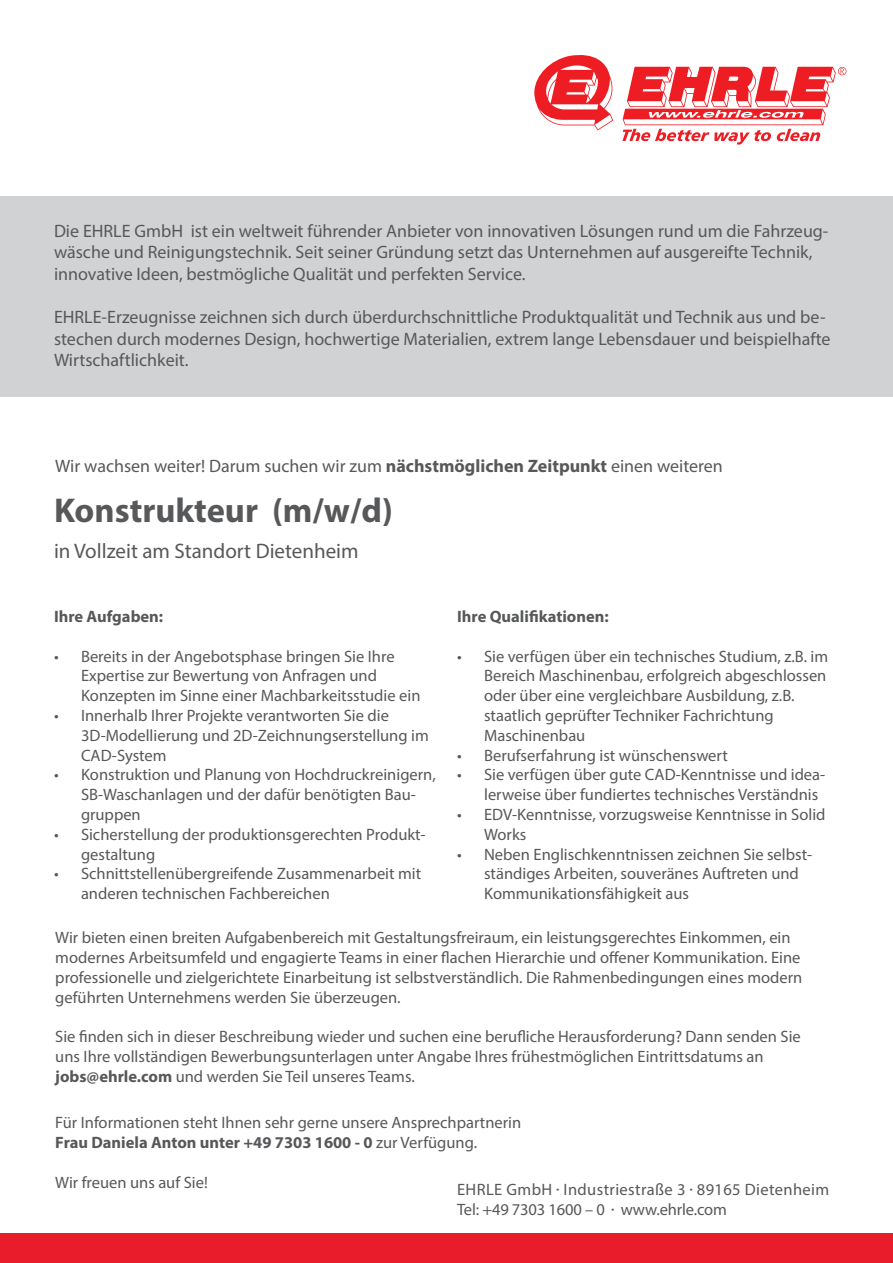
<style>
.page{position:relative;width:893px;height:1263px;background:#fff}
.page>*{position:absolute;margin:0;border:0;box-sizing:border-box;transform-origin:0 0}
.t1{font:700 34.5px "Myriad Pro";color:#57585a}
.t2{font:21px "Myriad Pro";color:#57585a}
.t3{font:18px/21.6px "Myriad Pro";color:#57585a}
.t4{font:16.5px/19.8px "Myriad Pro";color:#57585a}
.t5{font:16.5px/19.8px "Myriad Pro";letter-spacing:.025em;color:#57585a}
.t6{font:700 16.5px "Myriad Pro";color:#57585a}
.s1{font-weight:700}
</style>
<div class="page">
<svg style="left:622px;top:67px;width:224px;height:78px"></svg>
<svg style="left:534px;top:55px;width:80px;height:75px"></svg>
<div style="left:0;top:1233px;width:893px;height:29px;background:#e91c2b"></div>
<div style="left:0;top:196px;width:893px;height:201px;background:#d1d2d4"></div>
<p class="t3" style="left:54px;top:219px;width:776px">Die EHRLE GmbH ist ein weltweit führender Anbieter von innovativen Lösungen rund um die Fahrzeug&shy;wäsche und Reinigungstechnik. Seit seiner Gründung setzt das Unternehmen auf ausgereifte Technik, innovative Ideen, bestmögliche Qualität und perfekten Service.</p>
<p class="t3" style="left:54px;top:306px;width:778px">EHRLE-Erzeugnisse zeichnen sich durch überdurchschnittliche Produktqualität und Technik aus und be&shy;stechen durch modernes Design, hochwertige Materialien, extrem lange Lebensdauer und beispielhafte<br>Wirtschaftlichkeit.</p>
<p class="t3" style="left:55px;top:455px;width:669px">Wir wachsen weiter! Darum suchen wir zum <span class="s1">nächstmöglichen Zeitpunkt</span> einen weiteren</p>
<h1 class="t1" style="left:54px;top:488px;width:340px">Konstrukteur (m/w/d)</h1>
<p class="t2" style="left:54px;top:538px;width:306px">in Vollzeit am Standort Dietenheim</p>
<p class="t6" style="left:54px;top:606px;width:111px">Ihre Aufgaben:</p>
<p class="t4" style="left:81px;top:646px;width:341px;text-indent:-27px">• Bereits in der Angebotsphase bringen Sie Ihre<br>Expertise zur Bewertung von Anfragen und<br>Konzepten im Sinne einer Machbarkeitsstudie ein</p>
<p class="t4" style="left:81px;top:705px;width:349px;text-indent:-27px">• Innerhalb Ihrer Projekte verantworten Sie die<br>3D-Modellierung und 2D-Zeichnungserstellung im<br>CAD-System</p>
<p class="t4" style="left:81px;top:765px;width:356px;text-indent:-27px">• Konstruktion und Planung von Hochdruckreinigern,<br>SB-Waschanlagen und der dafür benötigten Bau&shy;gruppen</p>
<p class="t4" style="left:81px;top:824px;width:346px;text-indent:-27px">• Sicherstellung der produktionsgerechten Produkt&shy;gestaltung</p>
<p class="t4" style="left:81px;top:864px;width:342px;text-indent:-27px">• Schnittstellenübergreifende Zusammenarbeit mit anderen technischen Fachbereichen</p>
<p class="t6" style="left:457px;top:606px;width:153px">Ihre Qualifikationen:</p>
<p class="t4" style="left:484px;top:646px;width:346px;text-indent:-27px">• Sie verfügen über ein technisches Studium, z.B. im Bereich Maschinenbau, erfolgreich abgeschlossen oder über eine vergleichbare Ausbildung, z.B. staatlich geprüfter Techniker Fachrichtung Maschinenbau</p>
<p class="t4" style="left:457px;top:745px;width:272px">• Berufserfahrung ist wünschenswert</p>
<p class="t4" style="left:484px;top:765px;width:343px;text-indent:-27px">• Sie verfügen über gute CAD-Kenntnisse und idea&shy;lerweise über fundiertes technisches Verständnis</p>
<p class="t4" style="left:484px;top:804px;width:343px;text-indent:-27px">• EDV-Kenntnisse, vorzugsweise Kenntnisse in Solid<br>Works</p>
<p class="t4" style="left:484px;top:844px;width:330px;text-indent:-27px">• Neben Englischkenntnissen zeichnen Sie selbst&shy;ständiges Arbeiten, souveränes Auftreten und<br>Kommunikationsfähigkeit aus</p>
<p class="t4" style="left:55px;top:928px;width:749px">Wir bieten einen breiten Aufgabenbereich mit Gestaltungsfreiraum, ein leistungsgerechtes Einkommen, ein modernes Arbeitsumfeld und engagierte Teams in einer flachen Hierarchie und offener Kommunikation. Eine professionelle und zielgerichtete Einarbeitung ist selbstverständlich. Die Rahmenbedingungen eines modern geführten Unternehmens werden Sie überzeugen.</p>
<p class="t4" style="left:55px;top:1027px;width:747px">Sie finden sich in dieser Beschreibung wieder und suchen eine berufliche Herausforderung? Dann senden Sie uns Ihre vollständigen Bewerbungsunterlagen unter Angabe Ihres frühestmöglichen Eintrittsdatums an <span class="s1">jobs@ehrle.com</span> und werden Sie Teil unseres Teams.</p>
<p class="t4" style="left:55px;top:1112px;width:467px">Für Informationen steht Ihnen sehr gerne unsere Ansprechpartnerin<br><span class="s1">Frau Daniela Anton unter +49 7303 1600 - 0</span> zur Verfügung.</p>
<p class="t4" style="left:55px;top:1172px;width:154px">Wir freuen uns auf Sie!</p>
<p class="t5" style="left:457px;top:1179px;width:374px">EHRLE GmbH <span class="s1">.</span> Industriestraße 3 <span class="s1">.</span> 89165 Dietenheim<br>Tel: +49 7303 1600 – 0 <span class="s1">.</span> www.ehrle.com</p>
</div>
